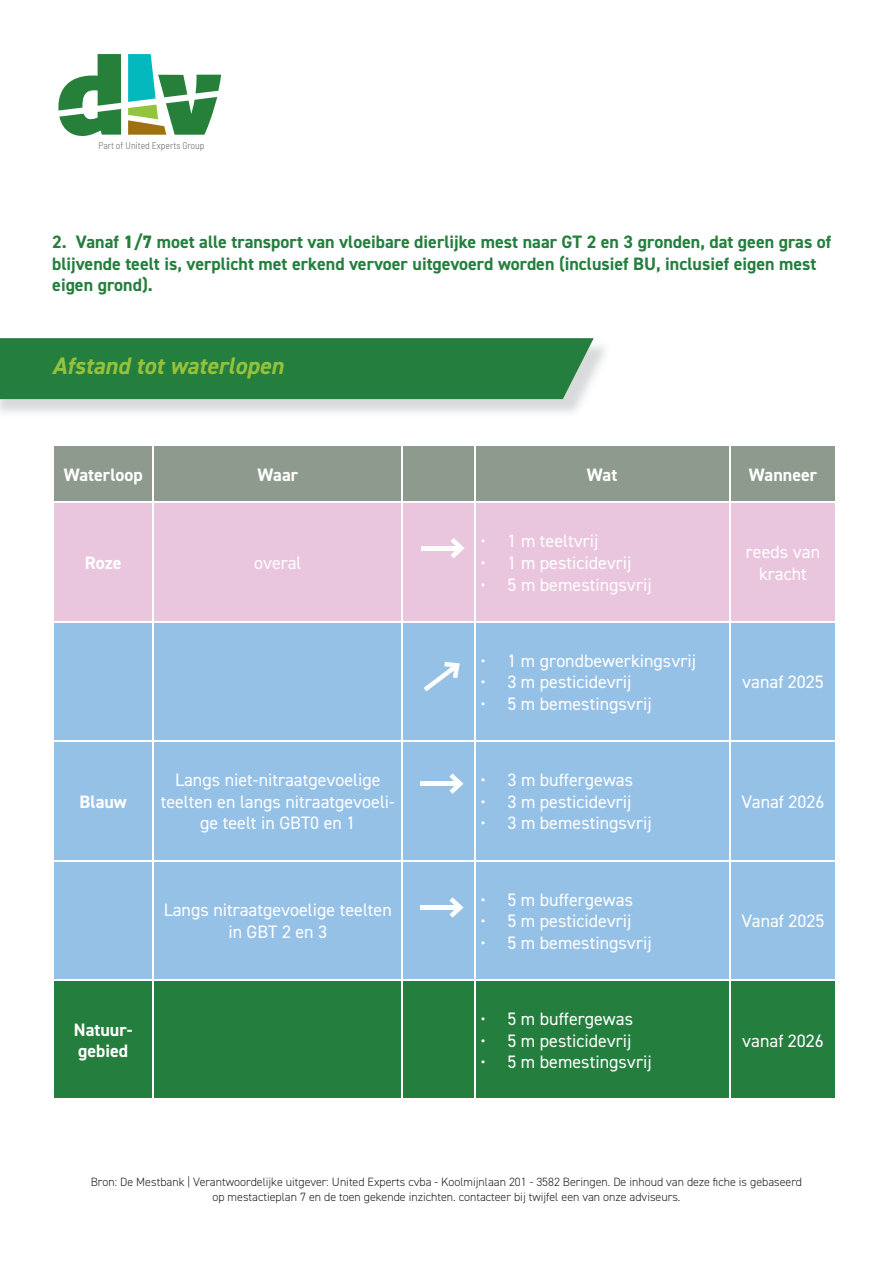
<style>
.page{position:relative;width:893px;height:1263px;background:#fff}
.page>*{position:absolute;margin:0;border:0;box-sizing:border-box;transform-origin:0 0}
.t1{font:italic 700 24px "DIN2014";color:#95c23c}
.t2{font:18px/21.6px "DIN2014";color:#fff;text-align:center}
.t3{font:700 18px/21.6px "DIN2014";color:#247e3d}
.t4{font:700 18px/21.6px "DIN2014";color:#fff}
.t5{font:300 12px/14.4px "DIN2014";color:#231f20;text-align:center}
.t6{font:300 semi-condensed 9.75px "Barlow";color:#66696a}
.s1{font-weight:800}
</style>
<div class="page">
<svg style="left:58px;top:54px;width:63px;height:82px"></svg>
<svg style="left:128px;top:54px;width:93px;height:81px"></svg>
<div style="left:0;top:338px;width:594px;height:61px;background:#247e3d"></div>
<div style="left:54px;top:446px;width:781px;height:55px;background:#8d9a8d"></div>
<div style="left:54px;top:503px;width:781px;height:118px;background:#eac6de"></div>
<div style="left:54px;top:623px;width:781px;height:356px;background:#96c1e7"></div>
<div style="left:54px;top:981px;width:781px;height:117px;background:#247e3d"></div>
<hr style="left:153px;top:446px;width:1px;height:56px;background:#fff">
<hr style="left:401px;top:446px;width:2px;height:56px;background:#fff">
<hr style="left:474px;top:446px;width:1px;height:56px;background:#fff">
<hr style="left:729px;top:446px;width:1px;height:56px;background:#fff">
<hr style="left:153px;top:503px;width:1px;height:118px;background:#fff">
<hr style="left:401px;top:503px;width:2px;height:118px;background:#fff">
<hr style="left:474px;top:503px;width:1px;height:118px;background:#fff">
<hr style="left:729px;top:503px;width:1px;height:118px;background:#fff">
<hr style="left:153px;top:622px;width:1px;height:118px;background:#fff">
<hr style="left:401px;top:622px;width:2px;height:118px;background:#fff">
<hr style="left:474px;top:622px;width:1px;height:118px;background:#fff">
<hr style="left:729px;top:622px;width:1px;height:118px;background:#fff">
<hr style="left:52px;top:740px;width:101px;height:2px;background:#fff">
<hr style="left:153px;top:740px;width:249px;height:2px;background:#fff">
<hr style="left:153px;top:742px;width:1px;height:118px;background:#fff">
<hr style="left:402px;top:740px;width:72px;height:2px;background:#fff">
<hr style="left:401px;top:742px;width:2px;height:118px;background:#fff">
<hr style="left:474px;top:740px;width:256px;height:2px;background:#fff">
<hr style="left:474px;top:742px;width:1px;height:118px;background:#fff">
<hr style="left:730px;top:740px;width:107px;height:2px;background:#fff">
<hr style="left:729px;top:742px;width:1px;height:118px;background:#fff">
<hr style="left:52px;top:860px;width:101px;height:1px;background:#fff">
<hr style="left:153px;top:860px;width:249px;height:1px;background:#fff">
<hr style="left:153px;top:861px;width:1px;height:118px;background:#fff">
<hr style="left:402px;top:860px;width:72px;height:1px;background:#fff">
<hr style="left:401px;top:861px;width:2px;height:118px;background:#fff">
<hr style="left:474px;top:860px;width:256px;height:1px;background:#fff">
<hr style="left:474px;top:861px;width:1px;height:118px;background:#fff">
<hr style="left:730px;top:860px;width:107px;height:1px;background:#fff">
<hr style="left:729px;top:861px;width:1px;height:118px;background:#fff">
<hr style="left:153px;top:981px;width:1px;height:117px;background:#fff">
<hr style="left:401px;top:981px;width:2px;height:117px;background:#fff">
<hr style="left:474px;top:981px;width:1px;height:117px;background:#fff">
<hr style="left:729px;top:981px;width:1px;height:117px;background:#fff">
<hr style="left:421px;top:546px;width:40px;height:4px;background:#fff">
<svg style="left:451px;top:538px;width:14px;height:20px"></svg>
<div style="left:420px;top:781px;width:40px;height:5px;background:#fff"></div>
<svg style="left:449px;top:773px;width:14px;height:21px"></svg>
<div style="left:420px;top:905px;width:40px;height:5px;background:#fff"></div>
<svg style="left:449px;top:897px;width:14px;height:21px"></svg>
<svg style="left:424px;top:662px;width:36px;height:29px"></svg>
<p class="t6" style="left:98px;top:139px;width:108px">Part of United Experts Group</p>
<p class="t3" style="left:52px;top:231px;width:780px">2. Vanaf <span class="s1">1/7</span> moet alle transport van vloeibare dierlijke mest naar GT 2 en 3 gronden, dat geen gras of blijvende teelt is, verplicht met erkend vervoer uitgevoerd worden (inclusief BU, inclusief eigen mest eigen grond).</p>
<h1 class="t1" style="left:52px;top:349px;width:233px">Afstand tot waterlopen</h1>
<p class="t4" style="left:64px;top:463px;width:81px">Waterloop</p>
<p class="t4" style="left:257px;top:463px;width:42px">Waar</p>
<p class="t4" style="left:587px;top:463px;width:32px">Wat</p>
<p class="t4" style="left:749px;top:463px;width:70px">Wanneer</p>
<p class="t4" style="left:85px;top:552px;width:38px">Roze</p>
<p class="t2" style="left:254px;top:552px;width:49px">overal</p>
<p class="t2" style="left:480px;top:530px;width:119px">• 1 m teeltvrij</p>
<p class="t2" style="left:480px;top:552px;width:152px">• 1 m pesticidevrij</p>
<p class="t2" style="left:480px;top:573px;width:173px">• 5 m bemestingsvrij</p>
<p class="t2" style="left:480px;top:649px;width:217px">• 1 m grondbewerkingsvrij</p>
<p class="t2" style="left:480px;top:671px;width:152px">• 3 m pesticidevrij</p>
<p class="t2" style="left:480px;top:693px;width:173px">• 5 m bemestingsvrij</p>
<p class="t4" style="left:80px;top:791px;width:49px">Blauw</p>
<p class="t4" style="left:74px;top:1019px;width:60px">Natuur&shy;gebied</p>
<p class="t2" style="left:161px;top:769px;width:236px">Langs niet-nitraatgevoelige teelten en langs nitraatgevoeli&shy;ge teelt in GBT0 en 1</p>
<p class="t2" style="left:480px;top:769px;width:154px">• 3 m buffergewas</p>
<p class="t2" style="left:480px;top:790px;width:152px">• 3 m pesticidevrij</p>
<p class="t2" style="left:480px;top:812px;width:173px">• 3 m bemestingsvrij</p>
<p class="t2" style="left:164px;top:899px;width:230px">Langs nitraatgevoelige teelten in GBT 2 en 3</p>
<p class="t2" style="left:480px;top:888px;width:154px">• 5 m buffergewas</p>
<p class="t2" style="left:480px;top:910px;width:152px">• 5 m pesticidevrij</p>
<p class="t2" style="left:480px;top:931px;width:173px">• 5 m bemestingsvrij</p>
<p class="t2" style="left:480px;top:1008px;width:154px">• 5 m buffergewas</p>
<p class="t2" style="left:480px;top:1029px;width:152px">• 5 m pesticidevrij</p>
<p class="t2" style="left:480px;top:1051px;width:173px">• 5 m bemestingsvrij</p>
<p class="t2" style="left:746px;top:541px;width:76px">reeds van kracht</p>
<p class="t2" style="left:742px;top:671px;width:83px">vanaf 2025</p>
<p class="t2" style="left:741px;top:790px;width:85px">Vanaf 2026</p>
<p class="t2" style="left:741px;top:910px;width:85px">Vanaf 2025</p>
<p class="t2" style="left:742px;top:1029px;width:83px">vanaf 2026</p>
<p class="t5" style="left:91px;top:1175px;width:713px">Bron: De Mestbank | Verantwoordelijke uitgever: United Experts cvba - Koolmijnlaan 201 - 3582 Beringen. De inhoud van deze fiche is gebaseerd op mestactieplan 7 en de toen gekende inzichten. contacteer bij twijfel een van onze adviseurs.</p>
</div>
